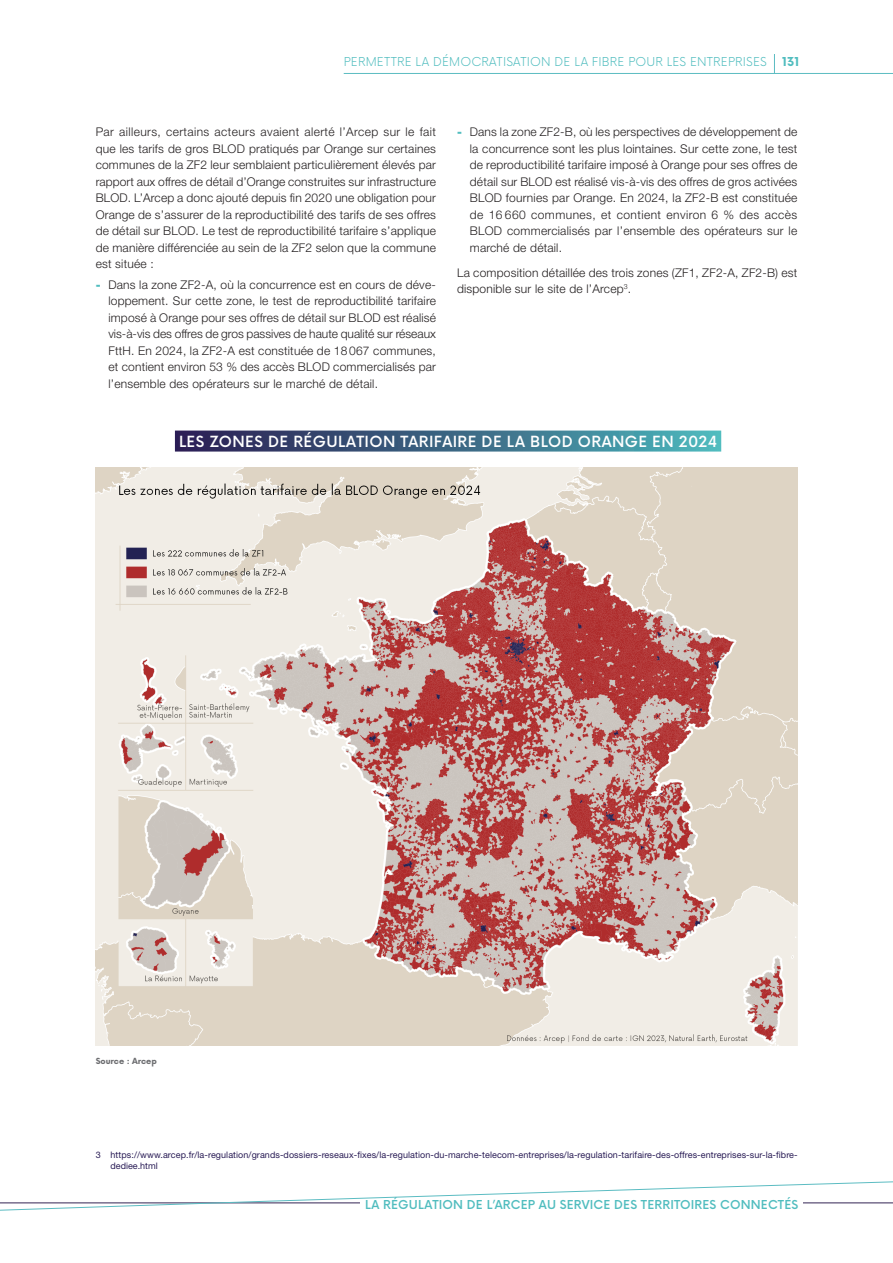
<style>
.page{position:relative;width:893px;height:1263px;background:#fff}
.page>*{position:absolute;margin:0;border:0;box-sizing:border-box;transform-origin:0 0}
.Titre_graph{font:500 15px "Now Alt";letter-spacing:.03em;color:#fff}
.Txt_courant_OK{font:300 12px/16.5px "Helvetica Neue LT Std";letter-spacing:.015em;color:#231f20;text-align:justify}
.t1{font:500 12px "Now Alt";letter-spacing:.015em;color:#51bdbf}
.t2{font:300 12px "Now Alt";letter-spacing:.015em;color:#51bdbf}
.t3{font:700 12px "Now Alt";color:#51bdbf}
.Notes{font:9px/11.2px "Helvetica Neue LT Std";letter-spacing:.01em;color:#2a1d56}
.Sources_Fiches{font:700 8.25px "Now Alt";letter-spacing:-.005em;color:#6c6d70}
.s1{font-weight:900;color:#51bdbf}
</style>
<div class="page">
<div style="left:175px;top:431px;width:546px;height:21px;background:linear-gradient(to right,#2b1b50,#4db5ba)"></div>
<img style="left:96px;top:468px;width:701px;height:578px">
<svg style="left:0;top:1181px;width:893px;height:30px"></svg>
<hr style="left:344px;top:73px;width:549px;height:1px;background:#5bbcc2">
<svg style="left:774px;top:54px;width:1px;height:19px"></svg>
<p class="t2" style="left:344px;top:52px;width:425px">PERMETTRE LA DÉMOCRATISATION DE LA FIBRE POUR LES ENTREPRISES</p>
<p class="t3" style="left:782px;top:52px;width:19px">131</p>
<p class="Txt_courant_OK" style="left:96px;top:123px;width:342px">Par ailleurs, certains acteurs avaient alerté l’Arcep sur le fait que les tarifs de gros BLOD pratiqués par Orange sur certaines communes de la ZF2 leur semblaient particulièrement élevés par rapport aux offres de détail d’Orange construites sur infrastructure BLOD. L’Arcep a donc ajouté depuis fin 2020 une obligation pour Orange de s’assurer de la reproductibilité des tarifs de ses offres de détail sur BLOD. Le test de reproductibilité tarifaire s’applique de manière différenciée au sein de la ZF2 selon que la commune est située :</p>
<p class="Txt_courant_OK" style="left:108px;top:276px;width:329px;text-indent:-13px"><span class="s1">-</span> Dans la zone ZF2-A, où la concurrence est en cours de déve&shy;loppement. Sur cette zone, le test de reproductibilité tarifaire imposé à Orange pour ses offres de détail sur BLOD est réalisé vis-à-vis des offres de gros passives de haute qualité sur réseaux FttH. En 2024, la ZF2-A est constituée de 18 067 communes, et contient environ 53 % des accès BLOD commercialisés par l’ensemble des opérateurs sur le marché de détail.</p>
<p class="Txt_courant_OK" style="left:470px;top:123px;width:329px;text-indent:-13px"><span class="s1">-</span> Dans la zone ZF2-B, où les perspectives de développement de la concurrence sont les plus lointaines. Sur cette zone, le test de reproductibilité tarifaire imposé à Orange pour ses offres de détail sur BLOD est réalisé vis-à-vis des offres de gros activées BLOD fournies par Orange. En 2024, la ZF2-B est constituée de 16 660 communes, et contient environ 6 % des accès BLOD commercialisés par l’ensemble des opérateurs sur le marché de détail.</p>
<p class="Txt_courant_OK" style="left:457px;top:264px;width:342px">La composition détaillée des trois zones (ZF1, ZF2-A, ZF2-B) est disponible sur le site de l’Arcep<sup>3</sup>.</p>
<p class="Titre_graph" style="left:179px;top:430px;width:539px">LES ZONES DE RÉGULATION TARIFAIRE DE LA BLOD ORANGE EN 2024</p>
<p class="Sources_Fiches" style="left:96px;top:1055px;width:63px">Source : Arcep</p>
<p class="Notes" style="left:111px;top:1149px;width:689px;text-indent:-15px">3 https://www.arcep.fr/la-regulation/grands-dossiers-reseaux-fixes/la-regulation-du-marche-telecom-entreprises/la-regulation-tarifaire-des-offres-entreprises-sur-la-fibre&shy;dediee.html</p>
<p class="t1" style="left:365px;top:1195px;width:435px">LA RÉGULATION DE L’ARCEP AU SERVICE DES TERRITOIRES CONNECTÉS</p>
</div>
